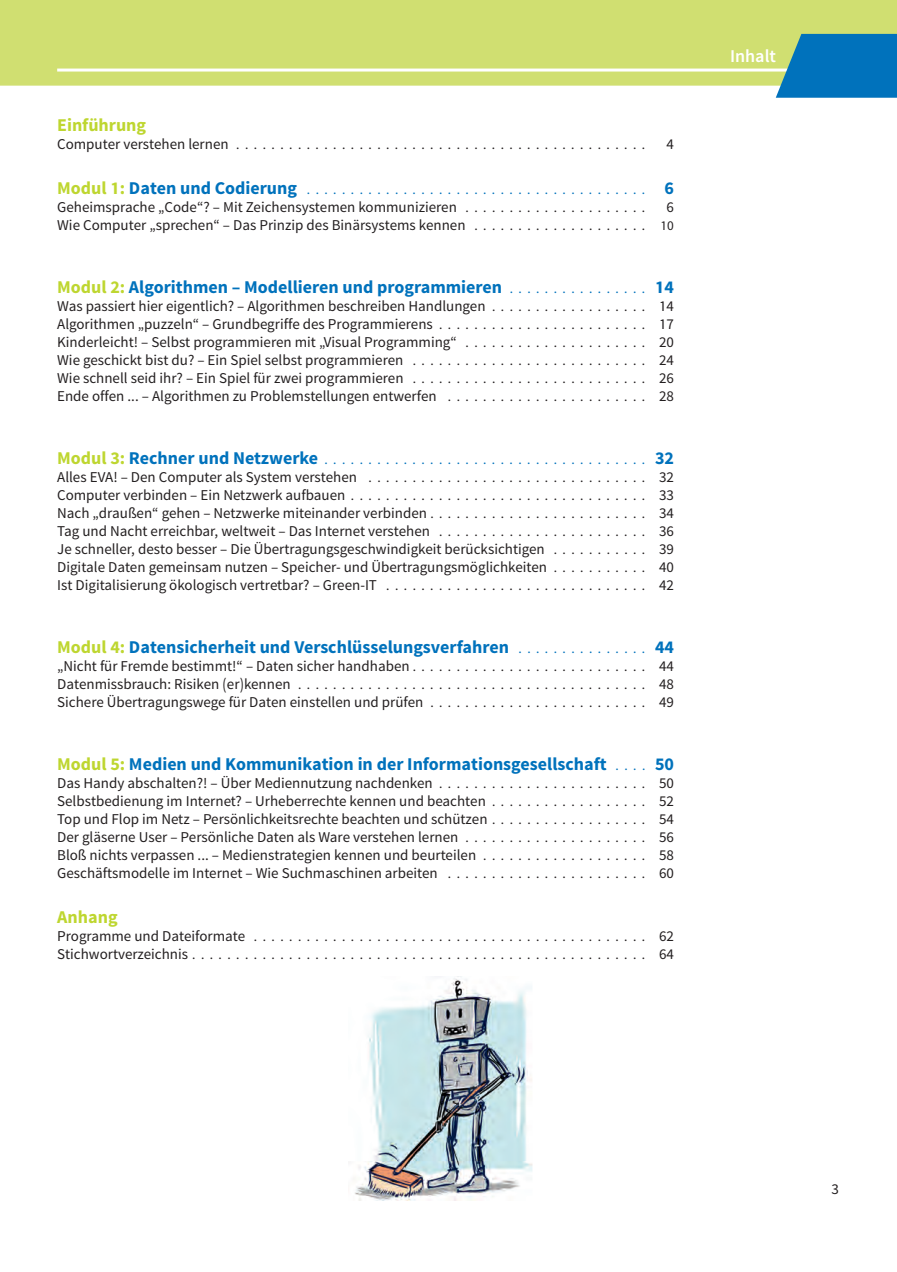
<style>
.page{position:relative;width:897px;height:1272px;background:#fff}
.page>*{position:absolute;margin:0;border:0;box-sizing:border-box;transform-origin:0 0}
.t1{font:700 18px "bs Sirah Sans 1";color:#0072bc}
.t2{font:700 18px "bs Sirah Sans 1";color:#bed630}
.t3{font:600 18px "bs Sirah Sans 1";color:#fff}
.t4{font:15px/18px "bs Sirah Sans 1";color:#231f20;text-align:justify}
.t5{font:13.5px/18px "bs Sirah Sans 1";color:#231f20}
.t6{font:13.5px "bs Sirah Sans 1";color:#0072bc}
.s1{font-size:15px}
.s2{font-weight:700;font-size:18px;color:#bed630}
.s3{font-weight:700;font-size:18px}
.s4{font-size:13.5px}
.s5{color:#bed630}
.s6{font-weight:400;font-size:13.5px}
</style>
<div class="page">
<div style="left:0;top:0;width:897px;height:86px;background:#d0df71"></div>
<hr style="left:57px;top:69px;width:748px;height:3px;background:#fff">
<svg style="left:775px;top:34px;width:122px;height:64px;background:#187eb5"></svg>
<img style="left:355px;top:976px;width:178px;height:224px">
<p class="t2" style="left:57px;top:119px;width:90px">Einführung</p>
<p class="t5" style="left:57px;top:137px;width:589px"><span class="s1">Computerverstehenlernen</span> ...............................................</p>
<p class="t4" style="left:666px;top:137px;width:9px">4</p>
<p class="t6" style="left:57px;top:185px;width:618px"><span class="s2">Modul1:</span><span class="s3">DatenundCodierung</span> ....................................... <span class="s3">6</span></p>
<p class="t4" style="left:57px;top:200px;width:589px">Geheimsprache „Code“? – Mit Zeichensystemen kommunizieren <span class="s4">. . . . . . . . . . . . . . . . . . . . .</span></p>
<p class="t4" style="left:57px;top:200px;width:618px;text-align:right">6<br>Wie Computer „sprechen“ – Das Prinzip des Binärsystems kennen <span class="s4">. . . . . . . . . . . . . . . . . . . . 10</span></p>
<p class="t1" style="left:57px;top:281px;width:618px"><span class="s5">Modul 2:</span> Algorithmen – Modellieren und programmieren <span class="s6">. . . . . . . . . . . . . . . .</span> 14</p>
<p class="t4" style="left:57px;top:299px;width:618px">Was passiert hier eigentlich? – Algorithmen beschreiben Handlungen <span class="s4">. . . . . . . . . . . . . . . . . .</span> 14<br>Algorithmen „puzzeln“ – Grundbegriffe des Programmierens <span class="s4">. . . . . . . . . . . . . . . . . . . . . . . .</span> 17<br>Kinderleicht! – Selbst programmieren mit „Visual Programming“ <span class="s4">. . . . . . . . . . . . . . . . . . . . .</span> 20<br>Wie geschickt bist du? – Ein Spiel selbst programmieren <span class="s4">. . . . . . . . . . . . . . . . . . . . . . . . . . .</span> 24<br>Wie schnell seid ihr? – Ein Spiel für zwei programmieren <span class="s4">. . . . . . . . . . . . . . . . . . . . . . . . . . .</span> 26<br>Ende offen ... – Algorithmen zu Problemstellungen entwerfen <span class="s4">. . . . . . . . . . . . . . . . . . . . . . .</span> 28</p>
<p class="t6" style="left:57px;top:455px;width:618px"><span class="s2">Modul3:</span><span class="s3">RechnerundNetzwerke</span>..................................... <span class="s3">32</span></p>
<p class="t4" style="left:57px;top:470px;width:618px">AllesEVA!–DenComputeralsSystemverstehen <span class="s4">. . . . . . . . . . . . . . . . . . . . . . . . . . . . . . . .</span> 32<br>Computerverbinden–EinNetzwerkaufbauen <span class="s4">. . . . . . . . . . . . . . . . . . . . . . . . . . . . . . . . . .</span> 33<br>Nach „draußen“ gehen – Netzwerke miteinander verbinden <span class="s4">. . . . . . . . . . . . . . . . . . . . . . . . .</span> 34<br>Tag und Nacht erreichbar, weltweit – Das Internet verstehen <span class="s4">. . . . . . . . . . . . . . . . . . . . . . . .</span> 36<br>Je schneller, desto besser – Die Übertragungsgeschwindigkeit berücksichtigen <span class="s4">. . . . . . . . . . .</span> 39<br>Digitale Daten gemeinsam nutzen – Speicher- und Übertragungsmöglichkeiten <span class="s4">. . . . . . . . . . .</span> 40<br>Ist Digitalisierung ökologisch vertretbar? – Green-IT <span class="s4">. . . . . . . . . . . . . . . . . . . . . . . . . . . . . .</span> 42</p>
<p class="t1" style="left:57px;top:641px;width:618px"><span class="s5">Modul 4:</span> Datensicherheit und Verschlüsselungsverfahren <span class="s6">. . . . . . . . . . . . . . .</span> 44</p>
<p class="t4" style="left:57px;top:659px;width:618px">„Nicht für Fremde bestimmt!“ – Daten sicher handhaben <span class="s4">. . . . . . . . . . . . . . . . . . . . . . . . . . .</span> 44</p>
<p class="t5" style="left:57px;top:677px;width:618px"><span class="s1">Datenmissbrauch:Risiken(er)kennen</span> ........................................ <span class="s1">48</span></p>
<p class="t4" style="left:57px;top:695px;width:618px">Sichere Übertragungswege für Daten einstellen und prüfen <span class="s4">. . . . . . . . . . . . . . . . . . . . . . . . .</span> 49</p>
<p class="t1" style="left:57px;top:758px;width:618px"><span class="s5">Modul 5:</span> Medien und Kommunikation in der Informationsgesellschaft <span class="s6">. . . .</span> 50</p>
<p class="t4" style="left:57px;top:776px;width:618px">Das Handy abschalten?! – Über Mediennutzung nachdenken <span class="s4">. . . . . . . . . . . . . . . . . . . . . . . .</span> 50<br>Selbstbedienung im Internet? – Urheberrechte kennen und beachten <span class="s4">. . . . . . . . . . . . . . . . . .</span> 52<br>Top und Flop im Netz – Persönlichkeitsrechte beachten und schützen <span class="s4">. . . . . . . . . . . . . . . . . .</span> 54<br>Der gläserne User – Persönliche Daten als Ware verstehen lernen <span class="s4">. . . . . . . . . . . . . . . . . . . . .</span> 56<br>Bloß nichts verpassen ... – Medienstrategien kennen und beurteilen <span class="s4">. . . . . . . . . . . . . . . . . . .</span> 58<br>Geschäftsmodelle im Internet – Wie Suchmaschinen arbeiten <span class="s4">. . . . . . . . . . . . . . . . . . . . . . .</span> 60</p>
<p class="t2" style="left:57px;top:911px;width:62px">Anhang</p>
<p class="t5" style="left:57px;top:929px;width:618px"><span class="s1">ProgrammeundDateiformate</span> ............................................. <span class="s1">62<br>Stichwortverzeichnis</span>.................................................... <span class="s1">64</span></p>
<p class="t3" style="left:730px;top:51px;width:47px">Inhalt</p>
<p class="t4" style="left:831px;top:1181px;width:9px">3</p>
</div>
